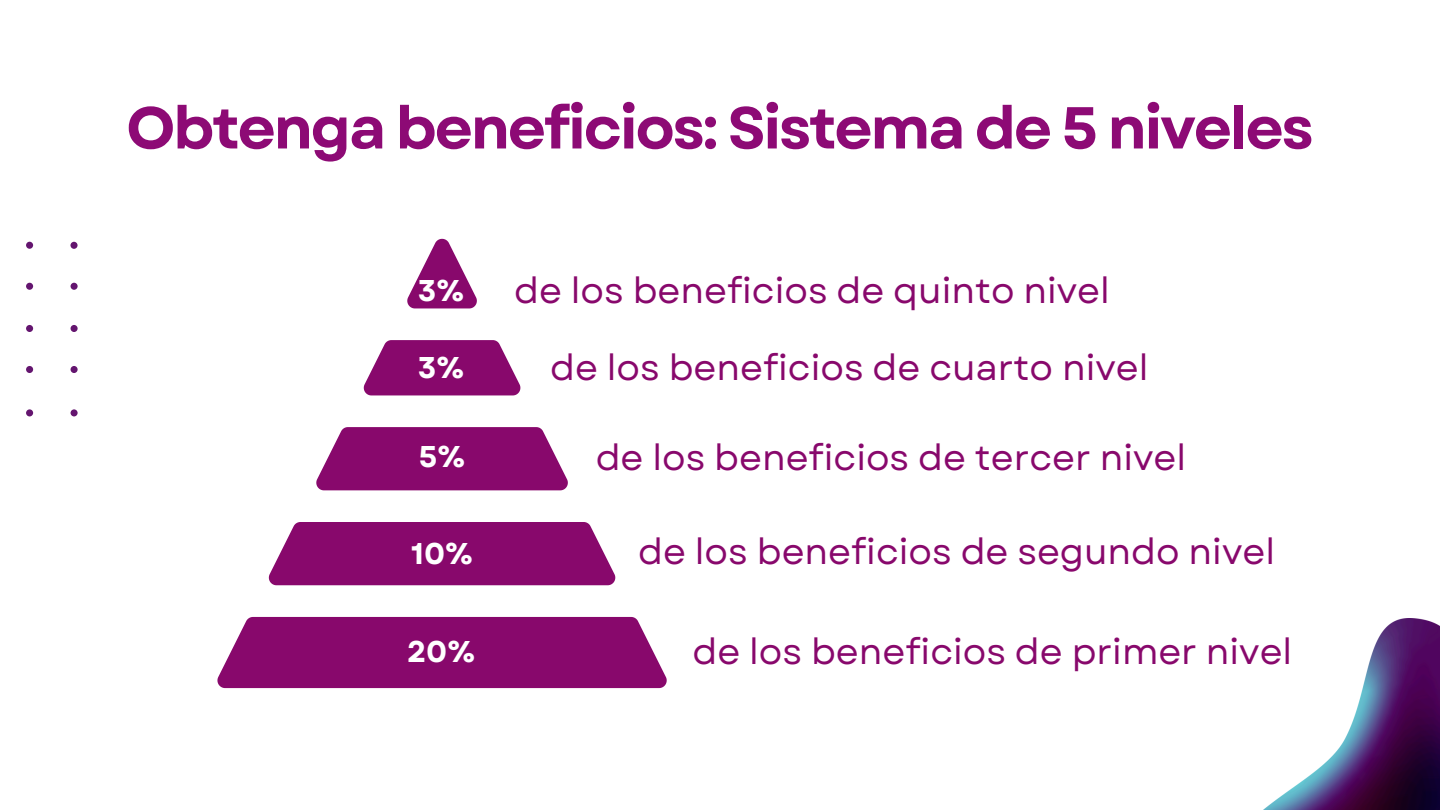
<style>
.page{position:relative;width:1440px;height:810px;background:#fff}
.page>*{position:absolute;margin:0;border:0;box-sizing:border-box;transform-origin:0 0}
.t1{font:700 59px "Garet";letter-spacing:-.04em;color:#8d0a75}
.t2{font:36px "Garet";color:#88086c}
.t3{font:700 30px "Garet";color:#fff}
</style>
<div class="page">
<svg style="left:26px;top:242px;width:52px;height:174px"></svg>
<img style="left:1263px;top:619px;width:177px;height:191px">
<svg style="left:407px;top:239px;width:70px;height:69px"></svg>
<svg style="left:364px;top:340px;width:156px;height:55px;background:#96267e"></svg>
<svg style="left:316px;top:427px;width:252px;height:63px;background:#931f7a"></svg>
<div style="left:269px;top:522px;width:346px;height:63px;background:#88086c"></div>
<div style="left:217px;top:617px;width:450px;height:71px;background:#88086c"></div>
<p class="t1" style="left:126px;top:85px;width:1189px">Obtenga beneficios: Sistema de 5 niveles</p>
<p class="t3" style="left:418px;top:269px;width:48px">3%</p>
<h2 class="t2" style="left:514px;top:264px;width:597px">de los beneficios de quinto nivel</h2>
<p class="t3" style="left:418px;top:346px;width:48px">3%</p>
<h2 class="t2" style="left:550px;top:342px;width:600px">de los beneficios de cuarto nivel</h2>
<p class="t3" style="left:419px;top:435px;width:48px">5%</p>
<h2 class="t2" style="left:596px;top:432px;width:592px">de los beneficios de tercer nivel</h2>
<p class="t3" style="left:411px;top:531px;width:63px">10%</p>
<h2 class="t2" style="left:638px;top:526px;width:638px">de los beneficios de segundo nivel</h2>
<p class="t3" style="left:407px;top:630px;width:70px">20%</p>
<p class="t2" style="left:693px;top:625px;width:601px">de los beneficios de primer nivel</p>
</div>
